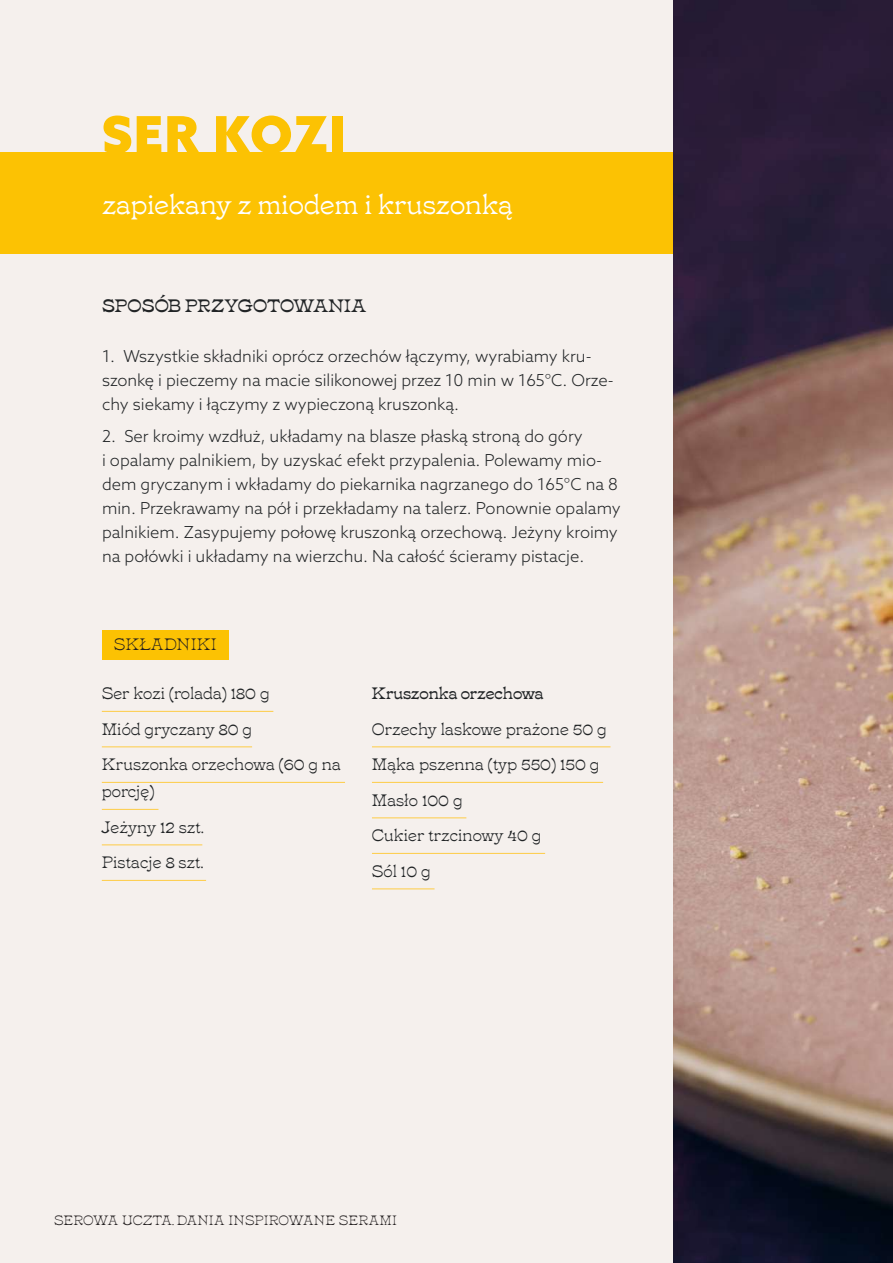
<style>
.page{position:relative;width:893px;height:1263px;background:#f5f0ed}
.page>*{position:absolute;margin:0;border:0;box-sizing:border-box;transform-origin:0 0}
.t1{font:900 51px "Azo Sans";letter-spacing:.025em;color:#fcc203}
.t2{font:27px "Tuppence";color:#fff}
.t3{font:700 18px "Tuppence";letter-spacing:.01em;color:#212426}
.t4{font:300 16.5px/24px "Azo Sans";color:#212426}
.t5{font:300 16.5px/35.5px "Tuppence";color:#212426}
.t6{font:600 16.5px "Tuppence";letter-spacing:-.01em;color:#212426}
.t7{font:200 16.5px "Tuppence";letter-spacing:.01em;color:#231f20}
.t8{font:200 13.5px "Tuppence";letter-spacing:.01em;color:#231f20}
</style>
<div class="page">
<div style="left:0;top:152px;width:893px;height:102px;background:#fcc203"></div>
<div style="left:102px;top:630px;width:127px;height:30px;background:#fcc203"></div>
<hr style="left:102px;top:711px;width:171px;height:1px;background:#fecc45">
<hr style="left:102px;top:746px;width:150px;height:1px;background:#fecc45">
<hr style="left:102px;top:782px;width:243px;height:1px;background:#fecc45">
<hr style="left:102px;top:809px;width:56px;height:1px;background:#fecc45">
<hr style="left:102px;top:844px;width:100px;height:1px;background:#fecc45">
<hr style="left:102px;top:880px;width:104px;height:1px;background:#fecc45">
<hr style="left:372px;top:746px;width:238px;height:1px;background:#fecc45">
<hr style="left:372px;top:782px;width:231px;height:1px;background:#fecc45">
<hr style="left:372px;top:817px;width:94px;height:1px;background:#fecc45">
<hr style="left:372px;top:853px;width:173px;height:1px;background:#fecc45">
<hr style="left:372px;top:888px;width:63px;height:1px;background:#fecc45">
<img style="left:673px;top:0;width:220px;height:1263px">
<h1 class="t1" style="left:102px;top:101px;width:245px">SER KOZI</h1>
<h2 class="t2" style="left:102px;top:182px;width:412px">zapiekany z miodem i kruszonką</h2>
<p class="t3" style="left:102px;top:291px;width:266px">SPOSÓB PRZYGOTOWANIA</p>
<p class="t4" style="left:102px;top:344px;width:513px">1. Wszystkie składniki oprócz orzechów łączymy, wyrabiamy kru&shy;szonkę i pieczemy na macie silikonowej przez 10 min w 165°C. Orze&shy;chy siekamy i łączymy z wypieczoną kruszonką.</p>
<p class="t4" style="left:102px;top:424px;width:520px">2. Ser kroimy wzdłuż, układamy na blasze płaską stroną do góry<br>i opalamy palnikiem, by uzyskać efekt przypalenia. Polewamy mio&shy;dem gryczanym i wkładamy do piekarnika nagrzanego do 165°C na 8 min. Przekrawamy na pół i przekładamy na talerz. Ponownie opalamy palnikiem. Zasypujemy połowę kruszonką orzechową. Jeżyny kroimy na połówki i układamy na wierzchu. Na całość ścieramy pistacje.</p>
<p class="t7" style="left:114px;top:631px;width:105px">SKŁADNIKI</p>
<p class="t5" style="left:102px;top:674px;width:241px">Ser kozi (rolada) 180 g<br>Miód gryczany 80 g<br>Kruszonka orzechowa (60 g na</p>
<p class="t5" style="left:102px;top:772px;width:103px">porcję)<br>Jeżyny 12 szt.<br>Pistacje 8 szt.</p>
<p class="t6" style="left:372px;top:680px;width:173px">Kruszonka orzechowa</p>
<p class="t5" style="left:372px;top:709px;width:236px">Orzechy laskowe prażone 50 g<br>Mąka pszenna (typ 550) 150 g<br>Masło 100 g<br>Cukier trzcinowy 40 g<br>Sól 10 g</p>
<p class="t8" style="left:54px;top:1209px;width:344px">SEROWA UCZTA. DANIA INSPIROWANE SERAMI</p>
</div>
